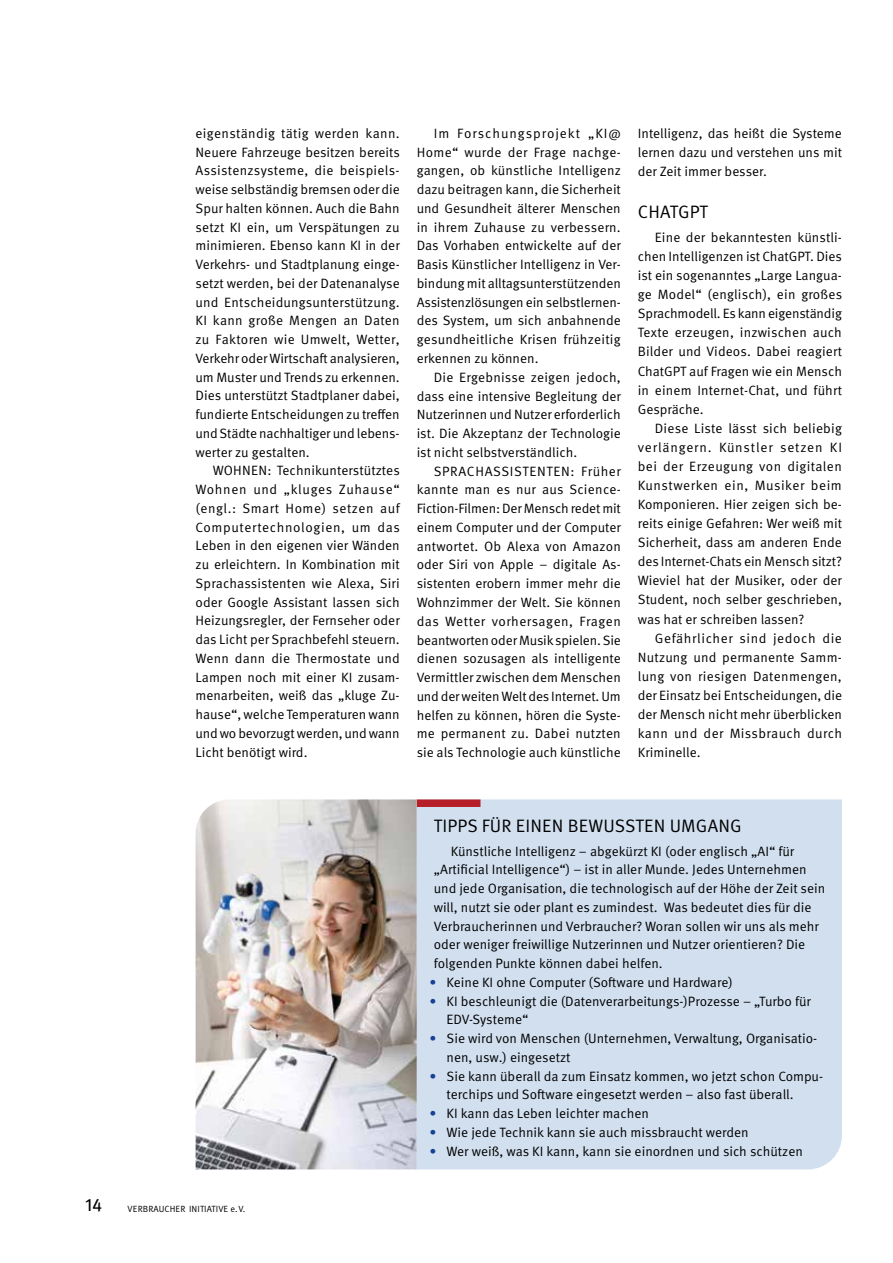
<style>
.page{position:relative;width:893px;height:1263px;background:#fff}
.page>*{position:absolute;margin:0;border:0;box-sizing:border-box;transform-origin:0 0}
.t1{font:18px "Meta Pro Norm";letter-spacing:.01em;color:#000}
.t2{font:18px "Meta Pro";color:#000}
.t3{font:13.5px/18.8px "Meta Pro Norm";color:#000;text-align:justify}
.t4{font:9px "Meta Pro Norm";letter-spacing:.01em;color:#000}
.s1{color:#164194}
</style>
<div class="page">
<div style="left:417px;top:799px;width:425px;height:370px;background:#d1dfef"></div>
<div style="left:417px;top:799px;width:63px;height:8px;background:#b61f29"></div>
<img style="left:196px;top:799px;width:221px;height:370px">
<p class="t3" style="left:196px;top:123px;width:206px">eigenständig tätig werden kann.<br>Neuere Fahrzeuge besitzen bereits Assistenzsysteme, die beispiels&shy;weise selbständig bremsen oder die Spur halten können. Auch die Bahn setzt KI ein, um Verspätungen zu minimieren. Ebenso kann KI in der Verkehrs- und Stadtplanung einge&shy;setzt werden, bei der Datenanalyse und Entscheidungsunterstützung.<br>KI kann große Mengen an Daten zu Faktoren wie Umwelt, Wetter, Verkehr oder Wirtschaft analysieren, um Muster und Trends zu erkennen.<br>Dies unterstützt Stadtplaner dabei, fundierte Entscheidungen zu treffen und Städte nachhaltiger und lebens&shy;werter zu gestalten.</p>
<p class="t3" style="left:196px;top:460px;width:206px;text-indent:17px">WOHNEN: Technikunterstütztes Wohnen und „kluges Zuhause“ (engl.: Smart Home) setzen auf Computertechnologien, um das Leben in den eigenen vier Wänden zu erleichtern. In Kombination mit Sprachassistenten wie Alexa, Siri oder Google Assistant lassen sich Heizungsregler, der Fernseher oder das Licht per Sprachbefehl steuern.<br>Wenn dann die Thermostate und Lampen noch mit einer KI zusam&shy;menarbeiten, weiß das „kluge Zu&shy;hause“, welche Temperaturen wann und wo bevorzugt werden, und wann Licht benötigt wird.</p>
<p class="t3" style="left:417px;top:123px;width:206px;text-indent:17px">Im Forschungsprojekt „KI@ Home“ wurde der Frage nachge&shy;gangen, ob künstliche Intelligenz dazu beitragen kann, die Sicherheit und Gesundheit älterer Menschen in ihrem Zuhause zu verbessern.<br>Das Vorhaben entwickelte auf der Basis Künstlicher Intelligenz in Ver&shy;bindung mit alltagsunterstützenden Assistenzlösungen ein selbstlernen&shy;des System, um sich anbahnende gesundheitliche Krisen frühzeitig erkennen zu können.</p>
<p class="t3" style="left:417px;top:367px;width:206px;text-indent:17px">Die Ergebnisse zeigen jedoch, dass eine intensive Begleitung der Nutzerinnen und Nutzer erforderlich ist. Die Akzeptanz der Technologie ist nicht selbstverständlich.</p>
<p class="t3" style="left:417px;top:461px;width:206px;text-indent:17px">SPRACHASSISTENTEN: Früher kannte man es nur aus Science-Fiction-Filmen: Der Mensch redet mit einem Computer und der Computer antwortet. Ob Alexa von Amazon oder Siri von Apple – digitale As&shy;sistenten erobern immer mehr die Wohnzimmer der Welt. Sie können das Wetter vorhersagen, Fragen beantworten oder Musik spielen. Sie dienen sozusagen als intelligente Vermittler zwischen dem Menschen und der weiten Welt des Internet. Um helfen zu können, hören die Syste&shy;me permanent zu. Dabei nutzten sie als Technologie auch künstliche</p>
<p class="t3" style="left:638px;top:123px;width:206px">Intelligenz, das heißt die Systeme lernen dazu und verstehen uns mit der Zeit immer besser.</p>
<h1 class="t1" style="left:638px;top:198px;width:71px">CHATGPT</h1>
<p class="t3" style="left:638px;top:227px;width:206px;text-indent:17px">Eine der bekanntesten künstli&shy;chen Intelligenzen ist ChatGPT. Dies ist ein sogenanntes „Large Langua&shy;ge Model“ (englisch), ein großes Sprachmodell. Es kann eigenständig Texte erzeugen, inzwischen auch Bilder und Videos. Dabei reagiert ChatGPT auf Fragen wie ein Mensch in einem Internet-Chat, und führt Gespräche.</p>
<p class="t3" style="left:638px;top:418px;width:206px;text-indent:17px">Diese Liste lässt sich beliebig verlängern. Künstler setzen KI bei der Erzeugung von digitalen Kunstwerken ein, Musiker beim Komponieren. Hier zeigen sich be&shy;reits einige Gefahren: Wer weiß mit Sicherheit, dass am anderen Ende des Internet-Chats ein Mensch sitzt?<br>Wieviel hat der Musiker, oder der Student, noch selber geschrieben, was hat er schreiben lassen?</p>
<p class="t3" style="left:638px;top:627px;width:206px;text-indent:17px">Gefährlicher sind jedoch die Nutzung und permanente Samm&shy;lung von riesigen Datenmengen, der Einsatz bei Entscheidungen, die der Mensch nicht mehr überblicken kann und der Missbrauch durch Kriminelle.</p>
<h1 class="t2" style="left:85px;top:1191px;width:19px">14</h1>
<p class="t4" style="left:128px;top:1202px;width:119px">VERBRAUCHER INITIATIVE e.V.</p>
<h1 class="t1" style="left:434px;top:812px;width:309px">TIPPS FÜR EINEN BEWUSSTEN UMGANG</h1>
<p class="t3" style="left:434px;top:841px;width:393px;text-align:left;text-indent:17px">Künstliche Intelligenz – abgekürzt KI (oder englisch „AI“ für „Artificial Intelligence“) – ist in aller Munde. Jedes Unternehmen und jede Organisation, die technologisch auf der Höhe der Zeit sein will, nutzt sie oder plant es zumindest. Was bedeutet dies für die Verbraucherinnen und Verbraucher? Woran sollen wir uns als mehr oder weniger freiwillige Nutzerinnen und Nutzer orientieren? Die folgenden Punkte können dabei helfen.</p>
<p class="t3" style="left:430px;top:972px;width:305px"><span class="s1">•</span> Keine KI ohne Computer (Software und Hardware)</p>
<p class="t3" style="left:447px;top:991px;width:366px;text-indent:-17px"><span class="s1">•</span> KI beschleunigt die (Datenverarbeitungs-)Prozesse – „Turbo für<br>EDV-Systeme“</p>
<p class="t3" style="left:447px;top:1028px;width:372px;text-indent:-17px"><span class="s1">•</span> Sie wird von Menschen (Unternehmen, Verwaltung, Organisatio&shy;nen, usw.) eingesetzt</p>
<p class="t3" style="left:447px;top:1066px;width:378px;text-indent:-17px"><span class="s1">•</span> Sie kann überall da zum Einsatz kommen, wo jetzt schon Compu&shy;terchips und Software eingesetzt werden – also fast überall.</p>
<p class="t3" style="left:430px;top:1103px;width:221px"><span class="s1">•</span> KI kann das Leben leichter machen</p>
<p class="t3" style="left:430px;top:1122px;width:321px"><span class="s1">•</span> Wie jede Technik kann sie auch missbraucht werden</p>
<p class="t3" style="left:430px;top:1141px;width:375px"><span class="s1">•</span> Wer weiß, was KI kann, kann sie einordnen und sich schützen</p>
</div>
